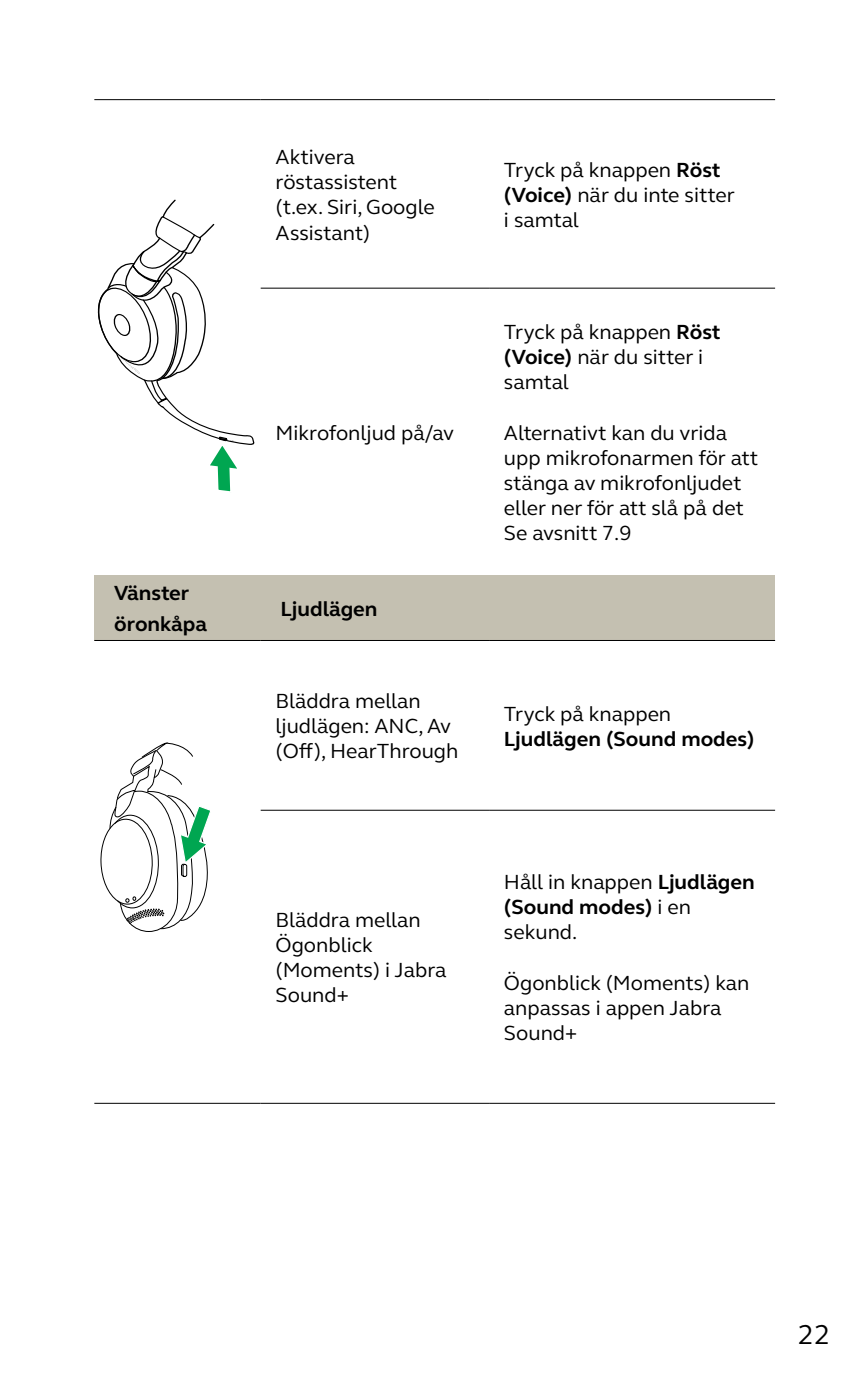
<style>
.page{position:relative;width:864px;height:1389px;background:#fff}
.page>*{position:absolute;margin:0;border:0;box-sizing:border-box;transform-origin:0 0}
.t1{font:28px "GN Elliot";color:#000}
.t2{font:21px/25.2px "GN Elliot";color:#000}
.t3{font:700 21px/31.5px "GN Elliot";color:#000}
.s1{font-weight:700}
</style>
<div class="page">
<div style="left:94px;top:575px;width:166px;height:65px;background:#c4c0b1"></div>
<div style="left:260px;top:575px;width:514px;height:65px;background:#c4c0b1"></div>
<hr style="left:94px;top:640px;width:166px;height:1px;background:#000">
<hr style="left:260px;top:640px;width:229px;height:1px;background:#000">
<hr style="left:489px;top:640px;width:285px;height:1px;background:#000">
<hr style="left:94px;top:99px;width:166px;height:1px;background:#000">
<hr style="left:260px;top:99px;width:229px;height:1px;background:#000">
<hr style="left:489px;top:99px;width:285px;height:1px;background:#000">
<hr style="left:260px;top:288px;width:229px;height:1px;background:#000">
<hr style="left:489px;top:288px;width:285px;height:1px;background:#000">
<hr style="left:260px;top:810px;width:229px;height:1px;background:#000">
<hr style="left:489px;top:810px;width:285px;height:1px;background:#000">
<hr style="left:94px;top:1103px;width:166px;height:1px;background:#000">
<hr style="left:260px;top:1103px;width:229px;height:1px;background:#000">
<hr style="left:489px;top:1103px;width:285px;height:1px;background:#000">
<svg style="left:163px;top:199px;width:103px;height:245px"></svg>
<svg style="left:97px;top:214px;width:122px;height:196px"></svg>
<svg style="left:196px;top:433px;width:58px;height:59px"></svg>
<svg style="left:100px;top:742px;width:110px;height:190px"></svg>
<p class="t3" style="left:114px;top:577px;width:94px">Vänster öronkåpa</p>
<p class="t2" style="left:275px;top:144px;width:161px">Aktivera röstassistent (t.ex. Siri, Google<br>Assistant)</p>
<p class="t2" style="left:275px;top:419px;width:180px">Mikrofonljud på/av</p>
<p class="t3" style="left:280px;top:593px;width:98px">Ljudlägen</p>
<p class="t2" style="left:275px;top:688px;width:184px">Bläddra mellan ljudlägen: ANC, Av (Off), HearThrough</p>
<p class="t2" style="left:275px;top:907px;width:172px">Bläddra mellan<br>Ögonblick (Moments) i Jabra<br>Sound+</p>
<p class="t2" style="left:504px;top:156px;width:232px">Tryck på knappen <span class="s1">Röst (Voice)</span> när du inte sitter i samtal</p>
<p class="t2" style="left:504px;top:319px;width:218px">Tryck på knappen <span class="s1">Röst (Voice)</span> när du sitter i samtal</p>
<p class="t2" style="left:504px;top:419px;width:256px">Alternativt kan du vrida upp mikrofonarmen för att stänga av mikrofonljudet eller ner för att slå på det<br>Se avsnitt 7.9</p>
<p class="t2" style="left:504px;top:700px;width:169px">Tryck på knappen</p>
<p class="t3" style="left:504px;top:723px;width:252px">Ljudlägen (Sound modes)</p>
<p class="t2" style="left:504px;top:869px;width:252px">Håll in knappen <span class="s1">Ljudlägen (Sound modes)</span> i en sekund.</p>
<p class="t2" style="left:504px;top:970px;width:247px">Ögonblick (Moments) kan anpassas i appen Jabra<br>Sound+</p>
<h1 class="t1" style="left:797px;top:1316px;width:34px">22</h1>
</div>
